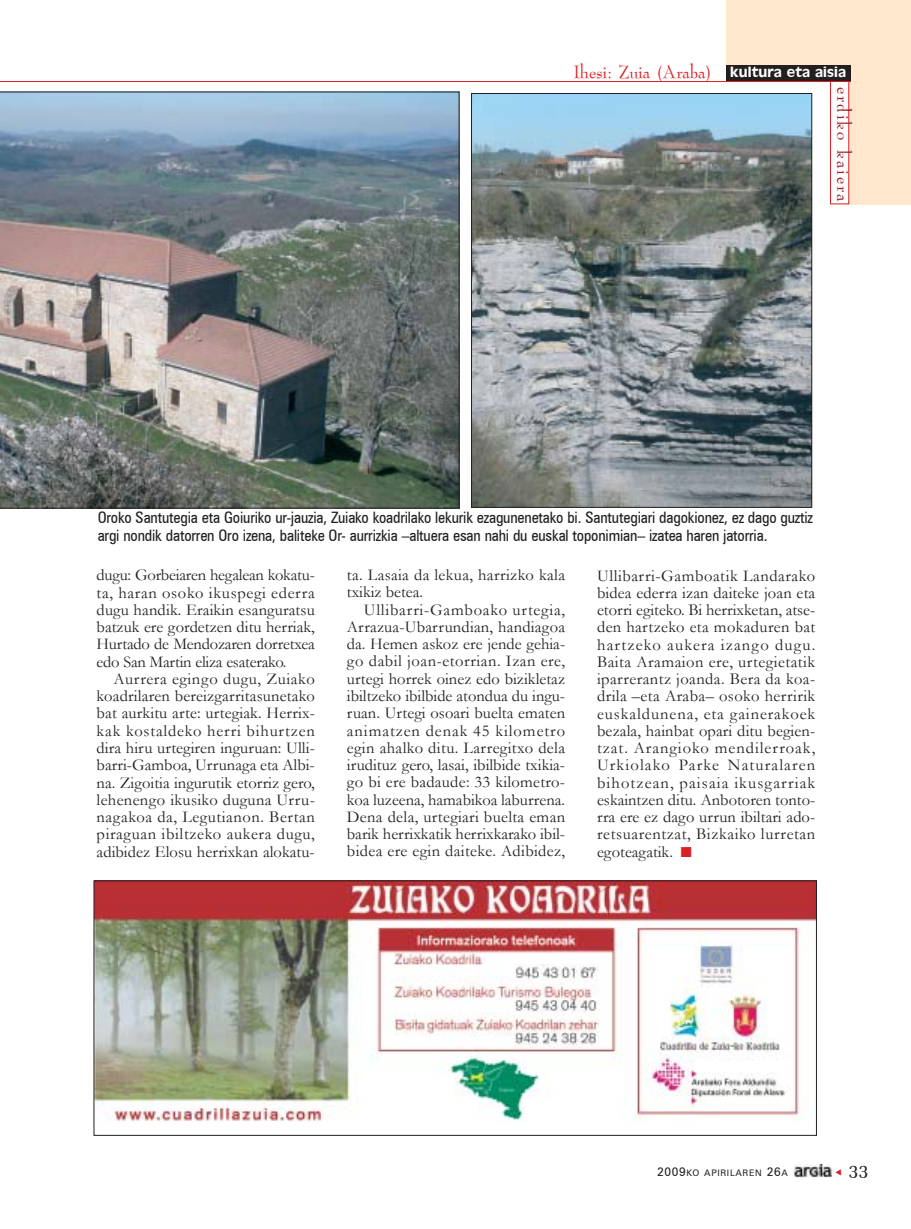
<style>
.page{position:relative;width:911px;height:1229px;background:#fff}
.page>*{position:absolute;margin:0;border:0;box-sizing:border-box;transform-origin:0 0}
.t1{font:21px "Bernadette";color:#da2027}
.t2{font:21px "Bernadette";letter-spacing:.09em;color:#971e22}
.t3{font:19.5px "Memoir";color:#231f1f}
.t4{font:16.5px/17.2px "Garamond";letter-spacing:.005em;color:#231f1f;text-align:justify}
.t5{font:15.75px/17.2px "Zurich Cn BT";letter-spacing:-.01em;color:#231f1f}
.t6{font:15px "Antique Olive";letter-spacing:.005em;color:#fff}
.t7{font:9px "Zurich BT";letter-spacing:.075em;color:#231f1f}
.s1{color:#da2027}
.s2{font-size:12px}
</style>
<div class="page">
<div style="left:726px;top:0;width:158px;height:67px;background:#ffe7ce"></div>
<div style="left:843px;top:0;width:67px;height:204px;background:#ffe7ce"></div>
<div style="left:830px;top:81px;width:18px;height:123px;background:#fff"></div>
<div style="left:830px;top:81px;width:19px;height:123px;border:1px solid #da2027"></div>
<div style="left:726px;top:65px;width:125px;height:16px;background:#231f1f"></div>
<hr style="left:0;top:81px;width:850px;height:1px;background:#da2027">
<img style="left:793px;top:1165px;width:38px;height:13px">
<img style="left:0;top:92px;width:459px;height:416px">
<img style="left:473px;top:95px;width:337px;height:411px">
<div style="left:471px;top:93px;width:341px;height:415px;border:1px solid #231f1f"></div>
<img style="left:96px;top:882px;width:718px;height:239px">
<div style="left:94px;top:880px;width:722px;height:255px;border:1px solid #231f1f"></div>
<p class="t1" style="left:573px;top:62px;width:139px">Ihesi: Zuia (Araba)</p>
<p class="t6" style="left:730px;top:66px;width:117px">kultura eta aisia</p>
<p class="t2" style="left:854px;top:87px;width:116px;rotate:90deg">erdiko kaiera</p>
<p class="t5" style="left:98px;top:509px;width:716px">Oroko Santutegia eta Goiuriko ur-jauzia, Zuiako koadrilako lekurik ezagunenetako bi. Santutegiari dagokionez, ez dago guztiz argi nondik datorren Oro izena, baliteke Or- aurrizkia ñaltuera esan nahi du euskal toponimianñ izatea haren jatorria.</p>
<p class="t4" style="left:97px;top:567px;width:220px">dugu: Gorbeiaren hegalean kokatu&shy;ta, haran osoko ikuspegi ederra dugu handik. Eraikin esanguratsu batzuk ere gordetzen ditu herriak, Hurtado de Mendozaren dorretxea edo San Martin eliza esaterako.</p>
<p class="t4" style="left:97px;top:670px;width:220px;text-indent:17px">Aurrera egingo dugu, Zuiako koadrilaren bereizgarritasunetako bat aurkitu arte: urtegiak. Herrix&shy;kak kostaldeko herri bihurtzen dira hiru urtegiren inguruan: Ulli&shy;barri-Gamboa, Urrunaga eta Albi&shy;na. Zigoitia ingurutik etorriz gero, lehenengo ikusiko duguna Urru&shy;nagakoa da, Legutianon. Bertan piraguan ibiltzeko aukera dugu, adibidez Elosu herrixkan alokatu-</p>
<p class="t4" style="left:347px;top:566px;width:220px">ta. Lasaia da lekua, harrizko kala txikiz betea.</p>
<p class="t4" style="left:347px;top:601px;width:220px;text-indent:17px">Ullibarri-Gamboako urtegia, Arrazua-Ubarrundian, handiagoa da. Hemen askoz ere jende gehia&shy;go dabil joan-etorrian. Izan ere, urtegi horrek oinez edo bizikletaz ibiltzeko ibilbide atondua du ingu&shy;ruan. Urtegi osoari buelta ematen animatzen denak 45 kilometro egin ahalko ditu. Larregitxo dela irudituz gero, lasai, ibilbide txikia&shy;go bi ere badaude: 33 kilometro&shy;koa luzeena, hamabikoa laburrena.<br>Dena dela, urtegiari buelta eman barik herrixkatik herrixkarako ibil&shy;bidea ere egin daiteke. Adibidez,</p>
<p class="t4" style="left:597px;top:567px;width:220px">Ullibarri-Gamboatik Landarako bidea ederra izan daiteke joan eta etorri egiteko. Bi herrixketan, atse&shy;den hartzeko eta mokaduren bat hartzeko aukera izango dugu.<br>Baita Aramaion ere, urtegietatik iparrerantz joanda. Bera da koa&shy;drila ñeta Arabañ osoko herririk euskaldunena, eta gainerakoek bezala, hainbat opari ditu begien&shy;tzat. Arangioko mendilerroak, Urkiolako Parke Naturalaren bihotzean, paisaia ikusgarriak eskaintzen ditu. Anbotoren tonto&shy;rra ere ez dago urrun ibiltari ado&shy;retsuarentzat, Bizkaiko lurretan egoteagatik. <span class="s1">■</span></p>
<p class="t7" style="left:657px;top:1167px;width:132px"><span class="s2">2009</span>KO APIRILAREN <span class="s2">26</span>A</p>
<p class="t3" style="left:848px;top:1160px;width:22px">33</p>
</div>
